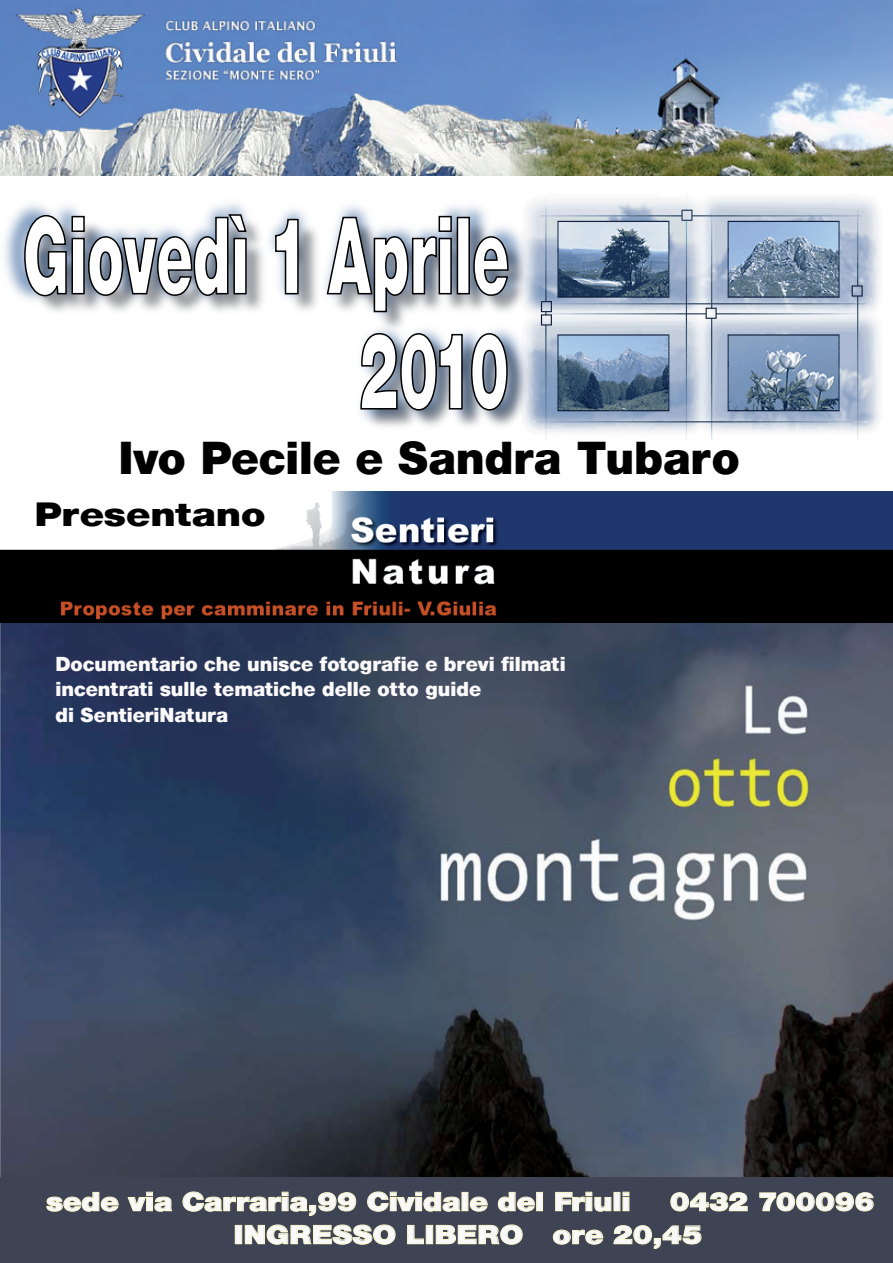
<style>
.page{position:relative;width:893px;height:1263px;background:#fff}
.page>*{position:absolute;margin:0;border:0;box-sizing:border-box;transform-origin:0 0}
.t1{font:900 114.15px/115.1px "Sans";color:#fff;text-align:right;scale:.56 1}
.t2{font:900 48px "Sans";color:#000}
.t3{font:900 35.1px "Sans";color:#000;scale:1.2 1}
.t4{font:900 27.45px/33px "Sans";color:#f9f9fb;scale:1.15 1}
.t5{font:900 21px/25.5px "Sans";color:#fbf9f9}
</style>
<div class="page">
<img style="left:0;top:0;width:893px;height:175px">
<img style="left:0;top:491px;width:893px;height:133px">
<img style="left:579px;top:197px;width:301px;height:244px">
<img style="left:0;top:135px;width:579px;height:361px">
<img style="left:22px;top:198px;width:513px;height:261px">
<svg style="left:23px;top:213px;width:225px;height:84px;background:#8e98a6"></svg>
<svg style="left:274px;top:218px;width:25px;height:77px"></svg>
<svg style="left:326px;top:215px;width:127px;height:98px"></svg>
<div style="left:457px;top:217px;width:13px;height:77px;border:2px solid #000"></div>
<svg style="left:472px;top:235px;width:37px;height:62px;background:#717d8e"></svg>
<svg style="left:360px;top:332px;width:103px;height:79px;background:#8b96a4"></svg>
<svg style="left:470px;top:332px;width:38px;height:79px;background:#86909f"></svg>
<div style="left:0;top:1176px;width:893px;height:87px;background:#3f4455"></div>
<svg style="left:46px;top:1192px;width:73px;height:19px"></svg>
<svg style="left:128px;top:1192px;width:44px;height:19px"></svg>
<svg style="left:183px;top:1191px;width:173px;height:25px"></svg>
<svg style="left:367px;top:1191px;width:93px;height:20px"></svg>
<svg style="left:470px;top:1197px;width:18px;height:14px"></svg>
<svg style="left:498px;top:1192px;width:37px;height:19px"></svg>
<div style="left:536px;top:1192px;width:7px;height:19px;border:1px solid #fcf9cd"></div>
<svg style="left:555px;top:1192px;width:56px;height:19px"></svg>
<svg style="left:623px;top:1192px;width:6px;height:19px"></svg>
<svg style="left:671px;top:1192px;width:77px;height:19px"></svg>
<svg style="left:759px;top:1192px;width:114px;height:19px"></svg>
<div style="left:235px;top:1225px;width:7px;height:19px;border:1px solid #fcf9cd"></div>
<svg style="left:245px;top:1224px;width:150px;height:20px"></svg>
<svg style="left:407px;top:1225px;width:17px;height:19px"></svg>
<div style="left:426px;top:1225px;width:7px;height:19px;border:1px solid #fcf9cd"></div>
<svg style="left:436px;top:1224px;width:87px;height:20px"></svg>
<svg style="left:553px;top:1230px;width:50px;height:14px"></svg>
<svg style="left:614px;top:1225px;width:87px;height:24px"></svg>
<img style="left:0;top:624px;width:893px;height:552px">
<h1 class="t1" style="left:23px;top:195px;width:869px">Giovedì 1 Aprile<br>2010</h1>
<h2 class="t2" style="left:118px;top:429px;width:623px">Ivo Pecile e Sandra Tubaro</h2>
<h3 class="t3" style="left:34px;top:493px;width:194px">Presentano</h3>
<p class="t5" style="left:56px;top:650px;width:512px">Documentario che unisce fotografie e brevi filmati incentrati sulle tematiche delle otto guide<br>di SentieriNatura</p>
<h3 class="t4" style="left:46px;top:1184px;width:509px">sede via Carraria,99 Cividale del Friuli</h3>
<h3 class="t4" style="left:233px;top:1184px;width:559px;text-indent:436px">0432 700096<br>INGRESSO LIBERO ore 20,45</h3>
</div>
